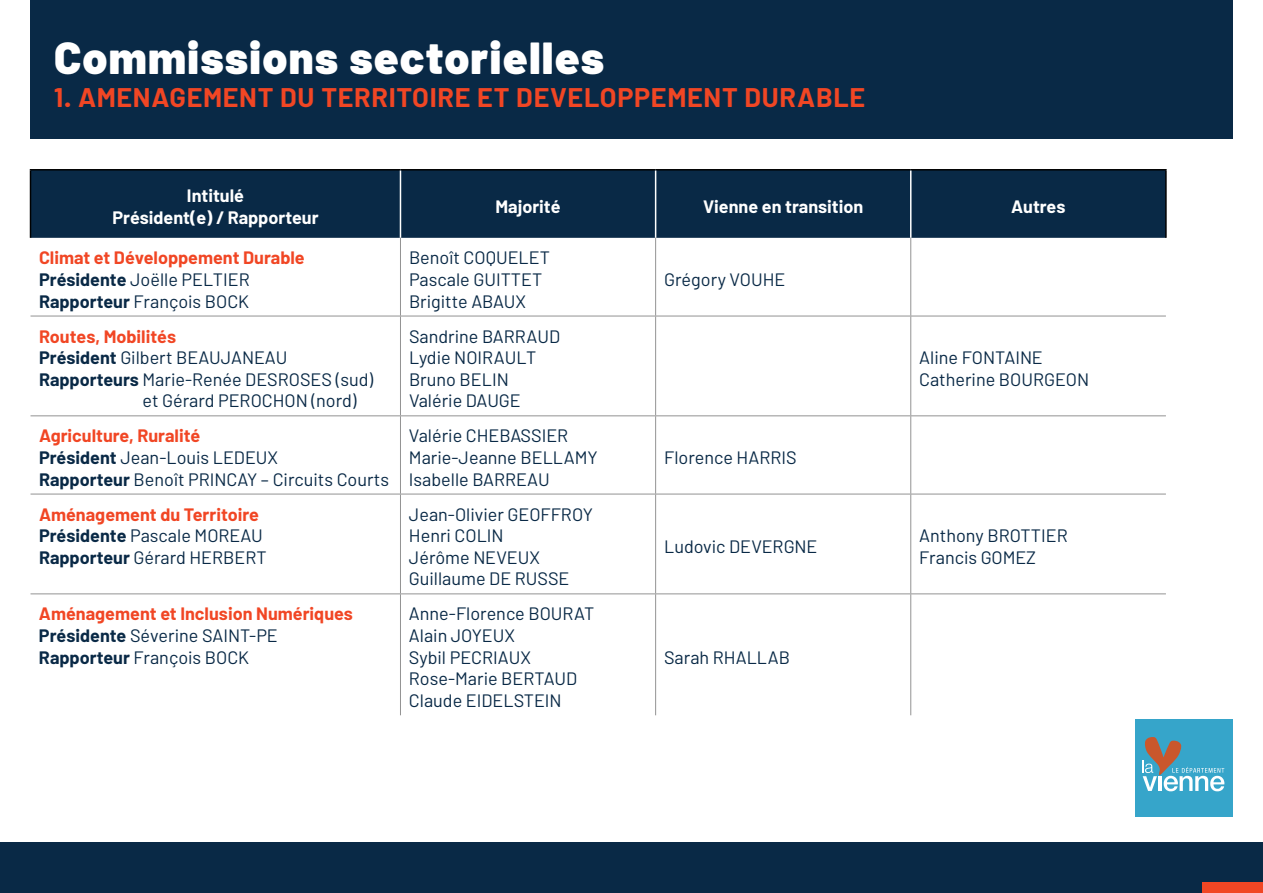
<style>
.page{position:relative;width:1263px;height:893px;background:#fff}
.page>*{position:absolute;margin:0;border:0;box-sizing:border-box;transform-origin:0 0}
.t1{font:900 45px "Barlow";letter-spacing:.025em;color:#fff}
.t2{font:700 27px "Barlow";letter-spacing:.025em;color:#f14624}
.t3{font:18px/21.6px "Barlow";color:#092946}
.t4{font:700 18px/21.6px "Barlow";color:#f14624}
.t5{font:700 18px/21.6px "Barlow";color:#fff;text-align:center}
.s1{color:#092946}
.s2{font-weight:400;color:#092946}
.s3{font-weight:700}
.s4{font-weight:700;color:#f14624}
</style>
<div class="page">
<div style="left:30px;top:0;width:1202px;height:138px;background:#092946"></div>
<div style="left:31px;top:171px;width:1134px;height:67px;background:#092946"></div>
<hr style="left:30px;top:169px;width:370px;height:2px;background:#000">
<hr style="left:30px;top:171px;width:1px;height:67px;background:#000">
<hr style="left:400px;top:169px;width:256px;height:2px;background:#000">
<hr style="left:656px;top:169px;width:255px;height:2px;background:#000">
<hr style="left:911px;top:169px;width:256px;height:2px;background:#000">
<hr style="left:1165px;top:171px;width:2px;height:67px;background:#000">
<hr style="left:400px;top:171px;width:1px;height:67px;background:#fff">
<hr style="left:655px;top:171px;width:1px;height:67px;background:#fff">
<hr style="left:910px;top:171px;width:1px;height:67px;background:#fff">
<hr style="left:400px;top:238px;width:1px;height:78px;background:#939393">
<hr style="left:655px;top:238px;width:1px;height:78px;background:#939393">
<hr style="left:910px;top:238px;width:1px;height:78px;background:#939393">
<hr style="left:31px;top:316px;width:369px;height:1px;background:#939393">
<hr style="left:400px;top:316px;width:256px;height:1px;background:#939393">
<hr style="left:400px;top:316px;width:1px;height:99px;background:#939393">
<hr style="left:656px;top:316px;width:255px;height:1px;background:#939393">
<hr style="left:655px;top:316px;width:1px;height:99px;background:#939393">
<hr style="left:911px;top:316px;width:255px;height:1px;background:#939393">
<hr style="left:910px;top:316px;width:1px;height:99px;background:#939393">
<hr style="left:31px;top:415px;width:369px;height:1px;background:#939393">
<hr style="left:400px;top:415px;width:256px;height:1px;background:#939393">
<hr style="left:400px;top:416px;width:1px;height:78px;background:#939393">
<hr style="left:656px;top:415px;width:255px;height:1px;background:#939393">
<hr style="left:655px;top:416px;width:1px;height:78px;background:#939393">
<hr style="left:911px;top:415px;width:255px;height:1px;background:#939393">
<hr style="left:910px;top:416px;width:1px;height:78px;background:#939393">
<hr style="left:31px;top:494px;width:369px;height:1px;background:#939393">
<hr style="left:400px;top:494px;width:256px;height:1px;background:#939393">
<hr style="left:400px;top:494px;width:1px;height:99px;background:#939393">
<hr style="left:656px;top:494px;width:255px;height:1px;background:#939393">
<hr style="left:655px;top:494px;width:1px;height:99px;background:#939393">
<hr style="left:911px;top:494px;width:255px;height:1px;background:#939393">
<hr style="left:910px;top:494px;width:1px;height:99px;background:#939393">
<hr style="left:31px;top:593px;width:369px;height:1px;background:#939393">
<hr style="left:400px;top:593px;width:256px;height:1px;background:#939393">
<hr style="left:400px;top:594px;width:1px;height:121px;background:#939393">
<hr style="left:656px;top:593px;width:255px;height:1px;background:#939393">
<hr style="left:655px;top:594px;width:1px;height:121px;background:#939393">
<hr style="left:911px;top:593px;width:255px;height:1px;background:#939393">
<hr style="left:910px;top:594px;width:1px;height:121px;background:#939393">
<div style="left:0;top:842px;width:1263px;height:51px;background:#092946"></div>
<div style="left:1202px;top:883px;width:61px;height:10px;background:#f14624"></div>
<div style="left:1135px;top:719px;width:97px;height:97px;background:#36a5ca"></div>
<svg style="left:1143px;top:737px;width:81px;height:54px"></svg>
<h1 class="t1" style="left:54px;top:30px;width:551px">Commissions sectorielles</h1>
<h2 class="t2" style="left:54px;top:80px;width:813px">1. AMENAGEMENT DU TERRITOIRE ET DEVELOPPEMENT DURABLE</h2>
<p class="t5" style="left:112px;top:185px;width:208px">Intitulé<br>Président(e) / Rapporteur</p>
<p class="t5" style="left:495px;top:195px;width:67px">Majorité</p>
<p class="t5" style="left:703px;top:195px;width:162px">Vienne en transition</p>
<p class="t5" style="left:1011px;top:195px;width:56px">Autres</p>
<p class="t4" style="left:39px;top:247px;width:267px">Climat et Développement Durable<br><span class="s1">Présidente</span> <span class="s2">Joëlle PELTIER<br></span><span class="s1">Rapporteur</span> <span class="s2">François BOCK</span></p>
<p class="t3" style="left:409px;top:247px;width:142px">Benoît COQUELET<br>Pascale GUITTET<br>Brigitte ABAUX</p>
<p class="t3" style="left:664px;top:268px;width:123px">Grégory VOUHE</p>
<p class="t4" style="left:39px;top:325px;width:139px">Routes, Mobilités</p>
<p class="t3" style="left:39px;top:346px;width:250px"><span class="s3">Président</span> Gilbert BEAUJANEAU</p>
<p class="t3" style="left:39px;top:368px;width:336px"><span class="s3">Rapporteurs</span> Marie-Renée DESROSES (sud)</p>
<p class="t3" style="left:143px;top:390px;width:215px">et Gérard PEROCHON (nord)</p>
<p class="t3" style="left:409px;top:325px;width:153px">Sandrine BARRAUD<br>Lydie NOIRAULT<br>Bruno BELIN<br>Valérie DAUGE</p>
<p class="t3" style="left:39px;top:425px;width:352px"><span class="s4">Agriculture, Ruralité<br></span><span class="s3">Président</span> Jean-Louis LEDEUX<br><span class="s3">Rapporteur</span> Benoît PRINCAY – Circuits Courts</p>
<p class="t3" style="left:409px;top:425px;width:190px">Valérie CHEBASSIER<br>Marie-Jeanne BELLAMY<br>Isabelle BARREAU</p>
<p class="t3" style="left:39px;top:503px;width:229px"><span class="s4">Aménagement du Territoire<br></span><span class="s3">Présidente</span> Pascale MOREAU<br><span class="s3">Rapporteur</span> Gérard HERBERT</p>
<p class="t3" style="left:409px;top:503px;width:185px">Jean-Olivier GEOFFROY<br>Henri COLIN<br>Jérôme NEVEUX<br>Guillaume DE RUSSE</p>
<p class="t4" style="left:39px;top:603px;width:316px">Aménagement et Inclusion Numériques<br><span class="s1">Présidente</span> <span class="s2">Séverine SAINT-PE<br></span><span class="s1">Rapporteur</span> <span class="s2">François BOCK</span></p>
<p class="t3" style="left:409px;top:603px;width:187px">Anne-Florence BOURAT<br>Alain JOYEUX<br>Sybil PECRIAUX<br>Rose-Marie BERTAUD<br>Claude EIDELSTEIN</p>
<p class="t3" style="left:664px;top:446px;width:134px">Florence HARRIS</p>
<p class="t3" style="left:919px;top:346px;width:171px">Aline FONTAINE<br>Catherine BOURGEON</p>
<p class="t3" style="left:664px;top:535px;width:155px">Ludovic DEVERGNE</p>
<p class="t3" style="left:919px;top:524px;width:150px">Anthony BROTTIER<br>Francis GOMEZ</p>
<p class="t3" style="left:664px;top:646px;width:127px">Sarah RHALLAB</p>
</div>
